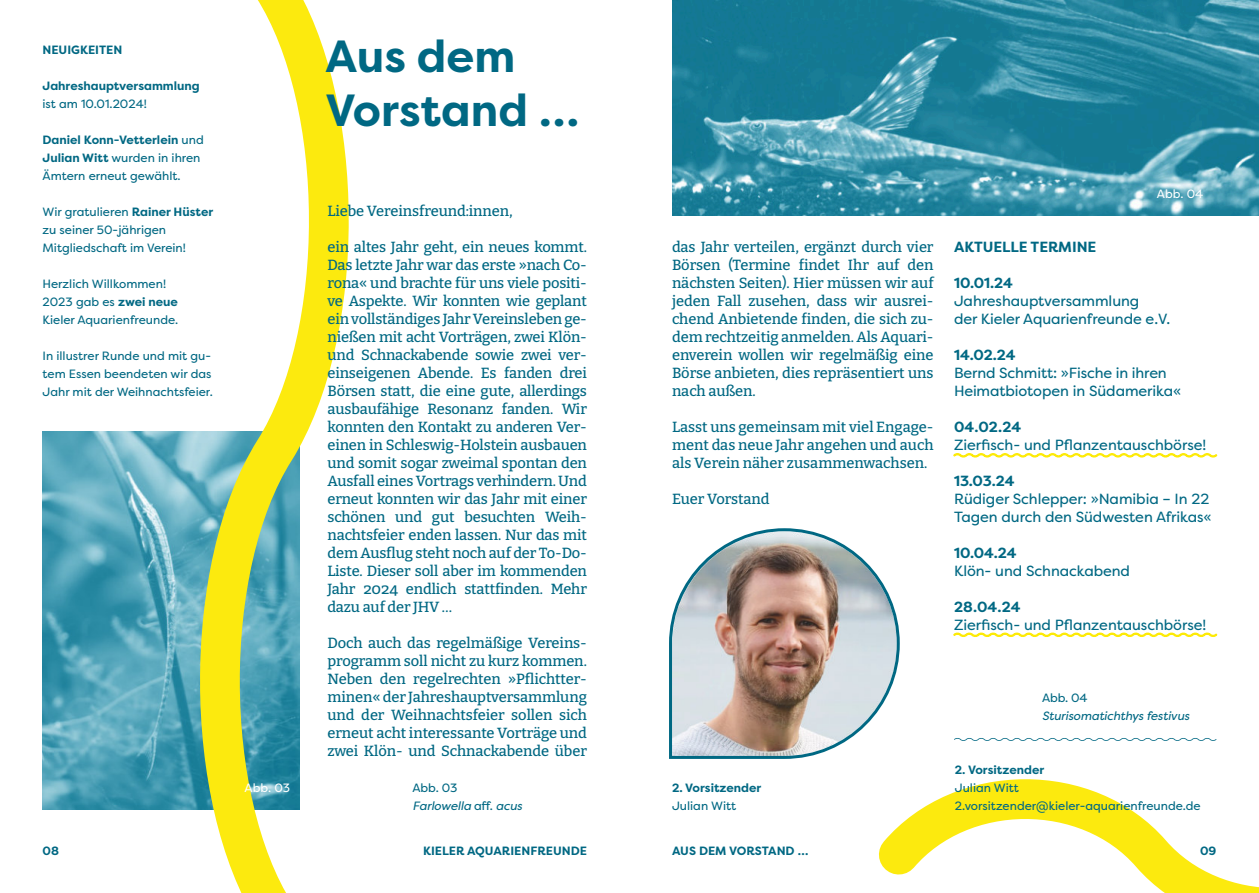
<style>
.page{position:relative;width:1259px;height:893px;background:#fff}
.page>*{position:absolute;margin:0;border:0;box-sizing:border-box;transform-origin:0 0}
.t1{font:700 45px/54px "Filson Pro";color:#006883}
.t2{font:500 14.7px/18px "Bitter";letter-spacing:-.005em;color:#006883;text-align:justify}
.t3{font:14.7px/18px "Filson Pro";letter-spacing:-.005em;color:#006883}
.t4{font:700 14.7px "Filson Pro";letter-spacing:-.005em;color:#006883}
.t5{font:12px/18px "Filson Pro";color:#006883}
.t6{font:700 12px "Filson Pro";color:#006883}
.t7{font:italic 12px/18px "Filson Pro";letter-spacing:-.01em;color:#006883}
.t8{font:12px "Filson Pro";color:#fff}
.s1{font-weight:700}
.s2{font-family:"Filson Pro";font-weight:400}
.s3{font-style:normal}
</style>
<div class="page">
<img style="left:43px;top:432px;width:158px;height:378px">
<svg style="left:879px;top:739px;width:380px;height:154px"></svg>
<svg style="left:201px;top:0;width:148px;height:893px"></svg>
<img style="left:672px;top:0;width:587px;height:216px">
<svg style="left:954px;top:738px;width:262px;height:3px"></svg>
<svg style="left:953px;top:632px;width:265px;height:5px"></svg>
<svg style="left:953px;top:453px;width:265px;height:5px"></svg>
<img style="left:669px;top:528px;width:230px;height:231px">
<p class="t6" style="left:43px;top:43px;width:81px">NEUIGKEITEN</p>
<p class="t6" style="left:43px;top:79px;width:159px">Jahreshauptversammlung</p>
<p class="t5" style="left:43px;top:95px;width:106px">ist am 10.01.2024!</p>
<p class="t5" style="left:43px;top:131px;width:163px"><span class="s1">Daniel Konn-Vetterlein</span> und<br><span class="s1">Julian Witt</span> wurden in ihren<br>Ämtern erneut gewählt.</p>
<p class="t5" style="left:43px;top:203px;width:172px">Wir gratulieren <span class="s1">Rainer Hüster </span>zu seiner 50-jährigen<br>Mitgliedschaft im Verein!</p>
<p class="t5" style="left:43px;top:275px;width:137px">Herzlich Willkommen!<br>2023 gab es <span class="s1">zwei neue<br></span>Kieler Aquarienfreunde.</p>
<p class="t5" style="left:43px;top:347px;width:172px">In illustrer Runde und mit gu&shy;tem Essen beendeten wir das<br>Jahr mit der Weihnachtsfeier.</p>
<p class="t8" style="left:245px;top:780px;width:47px">Abb. 03</p>
<h1 class="t1" style="left:325px;top:30px;width:255px">Aus dem<br>Vorstand …</h1>
<p class="t2" style="left:327px;top:202px;width:187px">Liebe Vereinsfreund:innen,</p>
<p class="t2" style="left:327px;top:238px;width:261px">ein altes Jahr geht, ein neues kommt.<br>Das letzte Jahr war das erste <span class="s2">»</span>nach Co&shy;rona<span class="s2">«</span> und brachte für uns viele positi&shy;ve Aspekte. Wir konnten wie geplant ein vollständiges Jahr Vereinsleben ge&shy;nießen mit acht Vorträgen, zwei Klön&shy;und Schnackabende sowie zwei ver&shy;einseigenen Abende. Es fanden drei Börsen statt, die eine gute, allerdings ausbaufähige Resonanz fanden. Wir konnten den Kontakt zu anderen Ver&shy;einen in Schleswig-Holstein ausbauen und somit sogar zweimal spontan den Ausfall eines Vortrags verhindern. Und erneut konnten wir das Jahr mit einer schönen und gut besuchten Weih&shy;nachtsfeier enden lassen. Nur das mit dem Ausflug steht noch auf der To-Do-Liste. Dieser soll aber im kommenden Jahr 2024 endlich stattfinden. Mehr dazu auf der JHV …</p>
<p class="t2" style="left:327px;top:634px;width:261px">Doch auch das regelmäßige Vereins&shy;programm soll nicht zu kurz kommen.<br>Neben den regelrechten <span class="s2">»</span>Pflichtter&shy;minen<span class="s2">«</span> der Jahreshauptversammlung und der Weihnachtsfeier sollen sich erneut acht interessante Vorträge und zwei Klön- und Schnackabende über</p>
<p class="t7" style="left:412px;top:779px;width:111px"><span class="s3">Abb. 03<br></span>Farlowella <span class="s3">aff.</span> acus</p>
<p class="t2" style="left:672px;top:238px;width:263px">das Jahr verteilen, ergänzt durch vier Börsen (Termine findet Ihr auf den nächsten Seiten). Hier müssen wir auf jeden Fall zusehen, dass wir ausrei&shy;chend Anbietende finden, die sich zu&shy;dem rechtzeitig anmelden. Als Aquari&shy;enverein wollen wir regelmäßig eine Börse anbieten, dies repräsentiert uns nach außen.</p>
<p class="t2" style="left:672px;top:418px;width:263px">Lasst uns gemeinsam mit viel Engage&shy;ment das neue Jahr angehen und auch als Verein näher zusammenwachsen.</p>
<p class="t2" style="left:672px;top:490px;width:99px">Euer Vorstand</p>
<p class="t8" style="left:1157px;top:186px;width:48px">Abb. 04</p>
<p class="t4" style="left:954px;top:239px;width:144px">AKTUELLE TERMINE</p>
<p class="t4" style="left:954px;top:275px;width:60px">10.01.24</p>
<p class="t3" style="left:954px;top:292px;width:218px">Jahreshauptversammlung<br>der Kieler Aquarienfreunde e. V.</p>
<p class="t4" style="left:954px;top:347px;width:63px">14.02.24</p>
<p class="t3" style="left:954px;top:364px;width:229px">Bernd Schmitt: »Fische in ihren<br>Heimatbiotopen in Südamerika«</p>
<p class="t4" style="left:954px;top:419px;width:69px">04.02.24</p>
<p class="t3" style="left:954px;top:436px;width:254px">Zierfisch- und Pflanzentauschbörse!</p>
<p class="t4" style="left:954px;top:473px;width:62px">13.03.24</p>
<p class="t3" style="left:954px;top:490px;width:259px">Rüdiger Schlepper: »Namibia – In 22<br>Tagen durch den Südwesten Afrikas«</p>
<p class="t4" style="left:954px;top:545px;width:64px">10.04.24</p>
<p class="t3" style="left:954px;top:562px;width:177px">Klön- und Schnackabend</p>
<p class="t4" style="left:954px;top:599px;width:68px">28.04.24</p>
<p class="t3" style="left:954px;top:616px;width:254px">Zierfisch- und Pflanzentauschbörse!</p>
<p class="t6" style="left:672px;top:781px;width:91px">2. Vorsitzender</p>
<p class="t5" style="left:672px;top:797px;width:66px">Julian Witt</p>
<p class="t5" style="left:1042px;top:689px;width:47px">Abb. 04</p>
<p class="t7" style="left:1042px;top:707px;width:149px">Sturisomatichthys festivus</p>
<p class="t6" style="left:955px;top:763px;width:91px">2. Vorsitzender</p>
<p class="t5" style="left:955px;top:779px;width:247px">Julian Witt<br>2.vorsitzender@kieler-aquarienfreunde.de</p>
<p class="t6" style="left:43px;top:844px;width:18px">08</p>
<p class="t6" style="left:423px;top:844px;width:165px">KIELER AQUARIENFREUNDE</p>
<p class="t6" style="left:672px;top:844px;width:138px">AUS DEM VORSTAND …</p>
<p class="t6" style="left:1200px;top:844px;width:18px">09</p>
</div>
